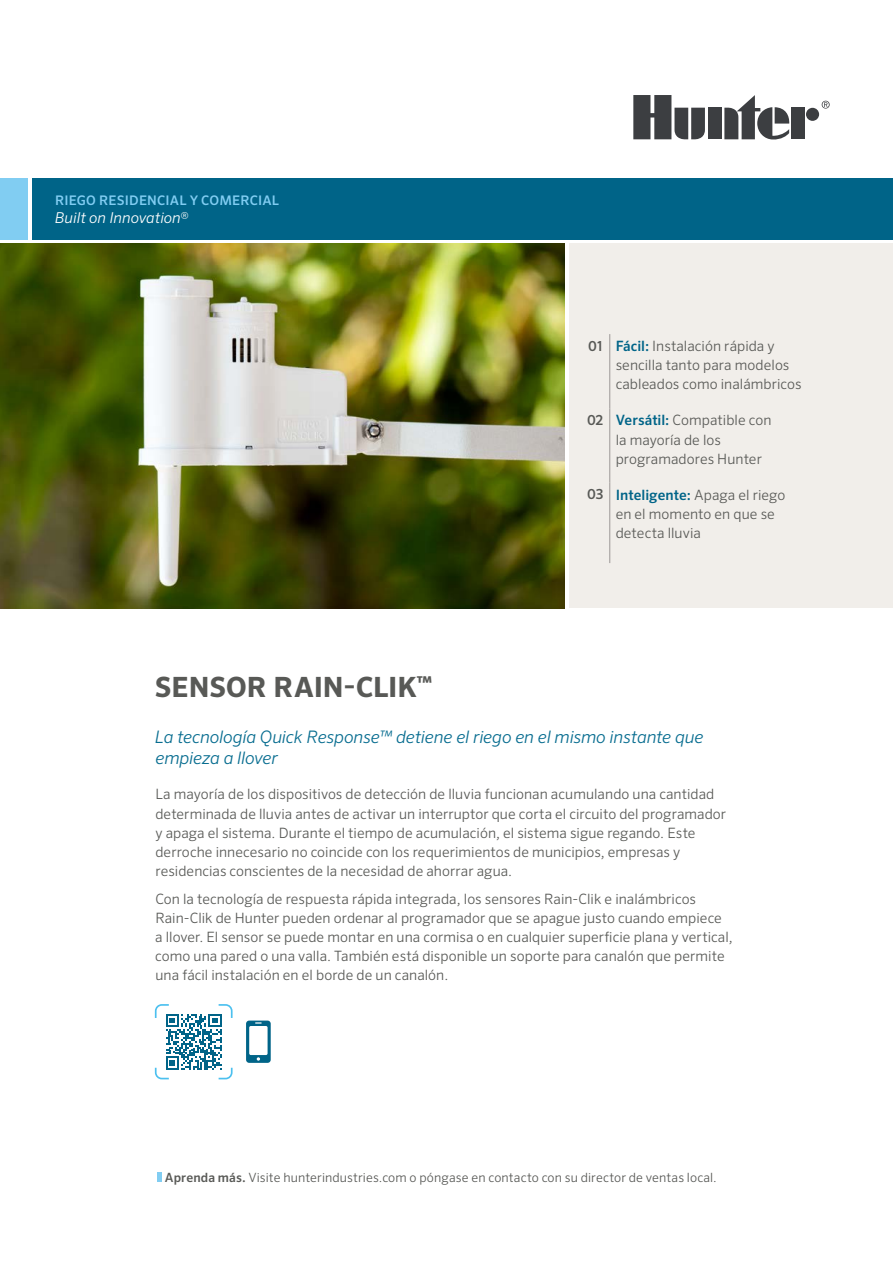
<style>
.page{position:relative;width:893px;height:1263px;background:#fff}
.page>*{position:absolute;margin:0;border:0;box-sizing:border-box;transform-origin:0 0}
.t1{font:700 27.9px "Sero Pro";color:#585956}
.t2{font:italic 300 17.25px/21px "Sero Pro";letter-spacing:-.01em;color:#086d90}
.t3{font:italic 300 15px "Sero Pro";color:#fff}
.t4{font:300 14.25px/19px "Sero Pro";letter-spacing:.005em;color:#585956}
.t5{font:500 13.2px "Sero Pro";letter-spacing:.015em;color:#81cdf2}
.t6{font:300 12.75px "Sero Pro";letter-spacing:.01em;color:#585956}
.s1{font-style:normal}
.s2{font-weight:500;font-size:13.8px}
.s3{font-weight:500;color:#006488}
.s4{font-weight:500}
</style>
<div class="page">
<svg style="left:822px;top:101px;width:8px;height:8px"></svg>
<div style="left:708px;top:108px;width:13px;height:31px;background:#3c3e41"></div>
<div style="left:806px;top:108px;width:13px;height:13px;background:#3c3e41;border-radius:50%"></div>
<div style="left:791px;top:108px;width:14px;height:31px;background:#3c3e41"></div>
<svg style="left:724px;top:95px;width:66px;height:45px"></svg>
<svg style="left:633px;top:95px;width:72px;height:45px"></svg>
<div style="left:32px;top:178px;width:861px;height:61px;background:#006488"></div>
<div style="left:0;top:178px;width:28px;height:61px;background:#81cdf2"></div>
<svg style="left:158px;top:1172px;width:4px;height:9px"></svg>
<div style="left:569px;top:244px;width:324px;height:364px;background:#f1eeea"></div>
<hr style="left:609px;top:334px;width:1px;height:74px;background:#9c9896">
<hr style="left:609px;top:408px;width:1px;height:75px;background:#9c9896">
<hr style="left:609px;top:483px;width:1px;height:80px;background:#9c9896">
<img style="left:0;top:244px;width:565px;height:364px">
<svg style="left:246px;top:1020px;width:25px;height:43px"></svg>
<svg style="left:155px;top:1004px;width:78px;height:75px"></svg>
<p class="t5" style="left:55px;top:192px;width:226px">RIEGO RESIDENCIAL Y COMERCIAL</p>
<p class="t3" style="left:55px;top:208px;width:135px">Built on Innovation<span class="s1">®</span></p>
<p class="t4" style="left:616px;top:336px;width:187px;text-indent:-28px"><span class="s2">01</span> <span class="s3">Fácil:</span> Instalación rápida y sencilla tanto para modelos cableados como inalámbricos</p>
<p class="t4" style="left:616px;top:411px;width:157px;text-indent:-29px"><span class="s2">02</span> <span class="s3">Versátil:</span> Compatible con la mayoría de los programadores Hunter</p>
<p class="t4" style="left:616px;top:485px;width:171px;text-indent:-29px"><span class="s2">03</span> <span class="s3">Inteligente:</span> Apaga el riego en el momento en que se detecta lluvia</p>
<h1 class="t1" style="left:155px;top:670px;width:279px">SENSOR RAIN-CLIK<sup>™</sup></h1>
<p class="t2" style="left:155px;top:726px;width:550px">La tecnología Quick Response™ detiene el riego en el mismo instante que empieza a llover</p>
<p class="t4" style="left:155px;top:785px;width:572px">La mayoría de los dispositivos de detección de lluvia funcionan acumulando una cantidad determinada de lluvia antes de activar un interruptor que corta el circuito del programador y apaga el sistema. Durante el tiempo de acumulación, el sistema sigue regando. Este derroche innecesario no coincide con los requerimientos de municipios, empresas y residencias conscientes de la necesidad de ahorrar agua.</p>
<p class="t4" style="left:155px;top:889px;width:579px">Con la tecnología de respuesta rápida integrada, los sensores Rain-Clik e inalámbricos Rain-Clik de Hunter pueden ordenar al programador que se apague justo cuando empiece a llover. El sensor se puede montar en una cormisa o en cualquier superficie plana y vertical, como una pared o una valla. También está disponible un soporte para canalón que permite una fácil instalación en el borde de un canalón.</p>
<p class="t6" style="left:165px;top:1169px;width:553px"><span class="s4">Aprenda más.</span> Visite hunterindustries.com o póngase en contacto con su director de ventas local.</p>
</div>
